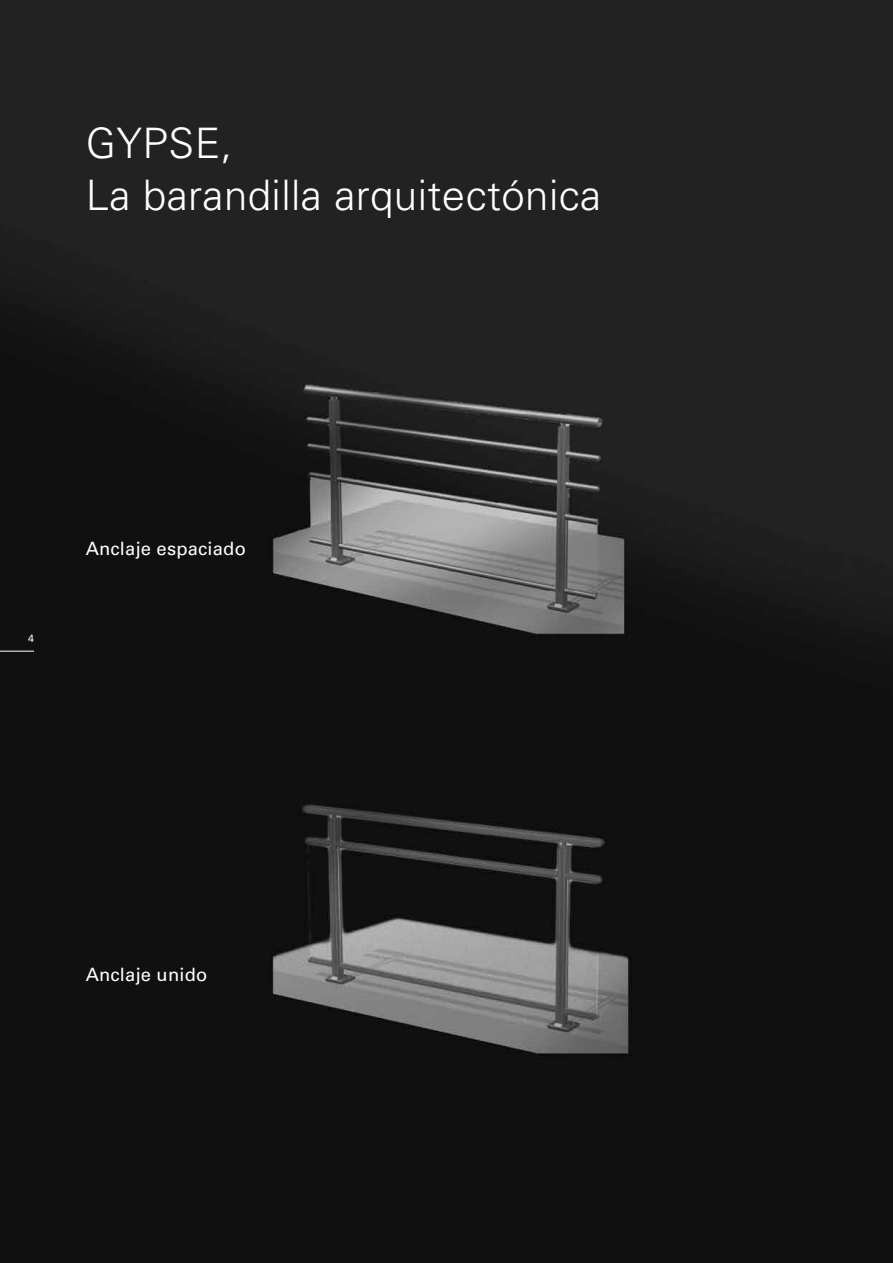
<style>
.page{position:relative;width:893px;height:1263px;background:#fff}
.page>*{position:absolute;margin:0;border:0;box-sizing:border-box;transform-origin:0 0}
.t1{font:300 42px/52.5px "Univers LT Std";letter-spacing:.01em;color:#fff}
.t2{font:18.3px "Univers LT Std";letter-spacing:.01em;color:#fff}
.t3{font:10.5px "Univers LT Std";color:#fff}
</style>
<div class="page">
<img style="left:0;top:0;width:893px;height:1263px">
<hr style="left:0;top:651px;width:34px;height:1px;background:#fff">
<p class="t1" style="left:86px;top:117px;width:517px">GYPSE,<br>La barandilla arquitectónica</p>
<p class="t3" style="left:28px;top:632px;width:7px">4</p>
<p class="t2" style="left:86px;top:538px;width:162px">Anclaje espaciado</p>
<p class="t2" style="left:86px;top:963px;width:123px">Anclaje unido</p>
</div>
